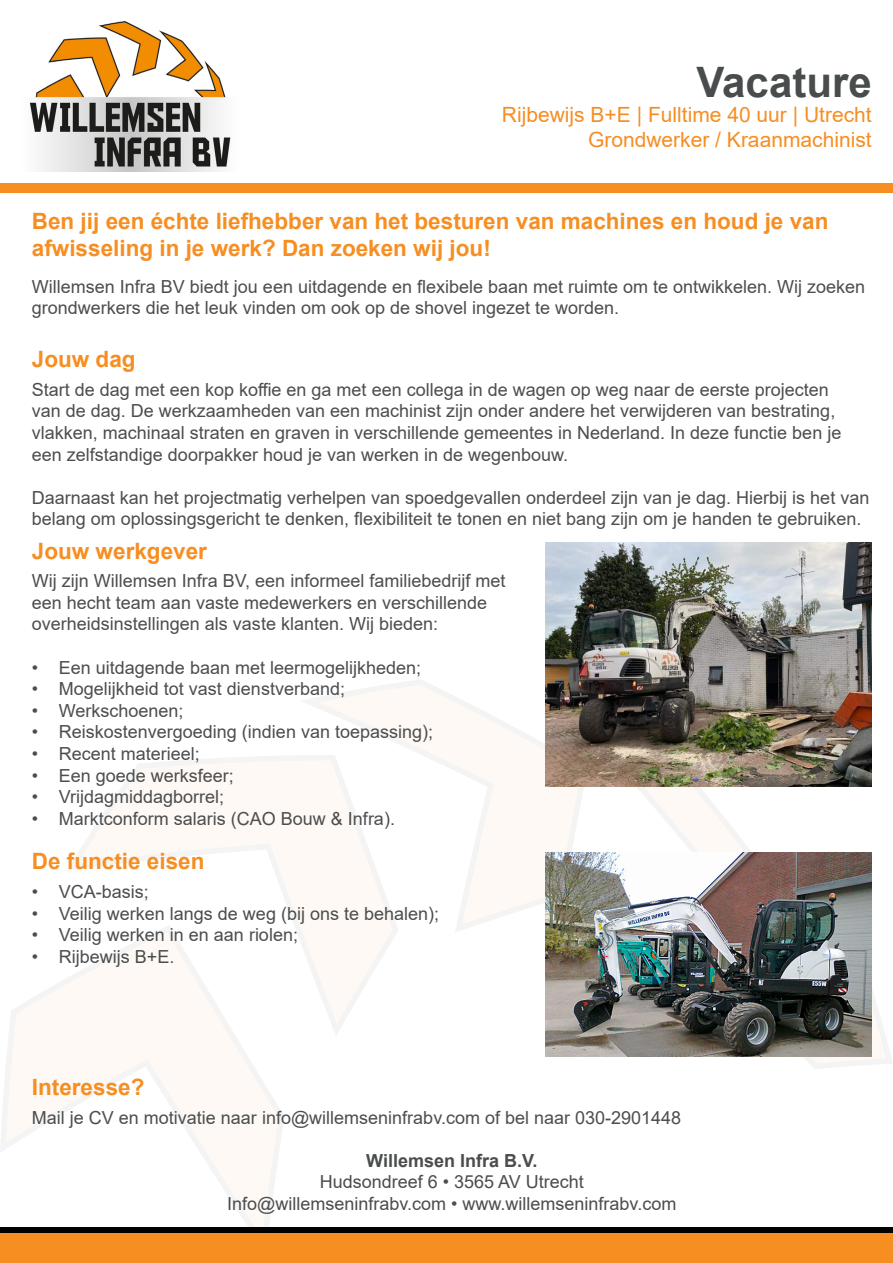
<style>
.page{position:relative;width:893px;height:1263px;background:#fff}
.page>*{position:absolute;margin:0;border:0;box-sizing:border-box;transform-origin:0 0}
.t1{font:700 42px "Arial";color:#494c4d}
.t2{font:700 22.5px/27px "Arial";color:#f68e22}
.t3{font:21px "Arial";color:#f68e22}
.t4{font:18px/21.6px "Arial";color:#4c4d4e}
.t5{font:18px/21.6px "Arial";color:#4a4c4e;text-align:center}
.t6{font:700 18px "Arial";color:#4a4c4e}
</style>
<div class="page">
<svg style="left:784px;top:852px;width:108px;height:217px"></svg>
<svg style="left:588px;top:787px;width:196px;height:66px"></svg>
<svg style="left:303px;top:679px;width:285px;height:254px"></svg>
<svg style="left:68px;top:755px;width:331px;height:280px;fill:#fef9f4"></svg>
<svg style="left:1px;top:925px;width:284px;height:302px"></svg>
<div style="left:0;top:1231px;width:893px;height:32px;background:#f68e22"></div>
<div style="left:0;top:1227px;width:893px;height:5px;background:#000001"></div>
<img style="left:29px;top:21px;width:202px;height:150px">
<div style="left:0;top:183px;width:893px;height:9px;background:#f68e22"></div>
<img style="left:546px;top:542px;width:326px;height:245px">
<img style="left:546px;top:853px;width:326px;height:204px">
<p class="t1" style="left:697px;top:52px;width:177px">Vacature</p>
<p class="t3" style="left:502px;top:100px;width:371px">Rijbewijs B+E | Fulltime 40 uur | Utrecht</p>
<p class="t3" style="left:588px;top:125px;width:285px">Grondwerker / Kraanmachinist</p>
<p class="t2" style="left:32px;top:208px;width:798px">Ben jij een échte liefhebber van het besturen van machines en houd je van afwisseling in je werk? Dan zoeken wij jou!</p>
<p class="t4" style="left:32px;top:275px;width:835px">Willemsen Infra BV biedt jou een uitdagende en flexibele baan met ruimte om te ontwikkelen. Wij zoeken grondwerkers die het leuk vinden om ook op de shovel ingezet te worden.</p>
<p class="t2" style="left:32px;top:346px;width:105px">Jouw dag</p>
<p class="t4" style="left:32px;top:379px;width:811px">Start de dag met een kop koffie en ga met een collega in de wagen op weg naar de eerste projecten van de dag. De werkzaamheden van een machinist zijn onder andere het verwijderen van bestrating, vlakken, machinaal straten en graven in verschillende gemeentes in Nederland. In deze functie ben je een zelfstandige doorpakker houd je van werken in de wegenbouw.</p>
<p class="t4" style="left:32px;top:487px;width:839px">Daarnaast kan het projectmatig verhelpen van spoedgevallen onderdeel zijn van je dag. Hierbij is het van belang om oplossingsgericht te denken, flexibiliteit te tonen en niet bang zijn om je handen te gebruiken.</p>
<p class="t2" style="left:32px;top:537px;width:177px">Jouw werkgever</p>
<p class="t4" style="left:32px;top:570px;width:475px">Wij zijn Willemsen Infra BV, een informeel familiebedrijf met een hecht team aan vaste medewerkers en verschillende overheidsinstellingen als vaste klanten. Wij bieden:</p>
<p class="t4" style="left:32px;top:656px;width:391px">• Een uitdagende baan met leermogelijkheden;</p>
<p class="t4" style="left:32px;top:678px;width:315px">• Mogelijkheid tot vast dienstverband;</p>
<p class="t4" style="left:32px;top:699px;width:153px">• Werkschoenen;</p>
<p class="t4" style="left:32px;top:721px;width:403px">• Reiskostenvergoeding (indien van toepassing);</p>
<p class="t4" style="left:32px;top:743px;width:170px">• Recent materieel;</p>
<p class="t4" style="left:32px;top:764px;width:204px">• Een goede werksfeer;</p>
<p class="t4" style="left:32px;top:786px;width:194px">• Vrijdagmiddagborrel;</p>
<p class="t4" style="left:32px;top:807px;width:365px">• Marktconform salaris (CAO Bouw &amp; Infra).</p>
<p class="t2" style="left:32px;top:848px;width:174px">De functie eisen</p>
<p class="t4" style="left:32px;top:881px;width:119px">• VCA-basis;</p>
<p class="t4" style="left:32px;top:902px;width:409px">• Veilig werken langs de weg (bij ons te behalen);</p>
<p class="t4" style="left:32px;top:924px;width:268px">• Veilig werken in en aan riolen;</p>
<p class="t4" style="left:32px;top:945px;width:144px">• Rijbewijs B+E.</p>
<p class="t2" style="left:32px;top:1074px;width:114px">Interesse?</p>
<p class="t4" style="left:32px;top:1106px;width:651px">Mail je CV en motivatie naar info@willemseninfrabv.com of bel naar 030-2901448</p>
<p class="t6" style="left:366px;top:1147px;width:173px">Willemsen Infra B.V.</p>
<p class="t5" style="left:227px;top:1171px;width:451px">Hudsondreef 6 • 3565 AV Utrecht<br>Info@willemseninfrabv.com • www.willemseninfrabv.com</p>
</div>
